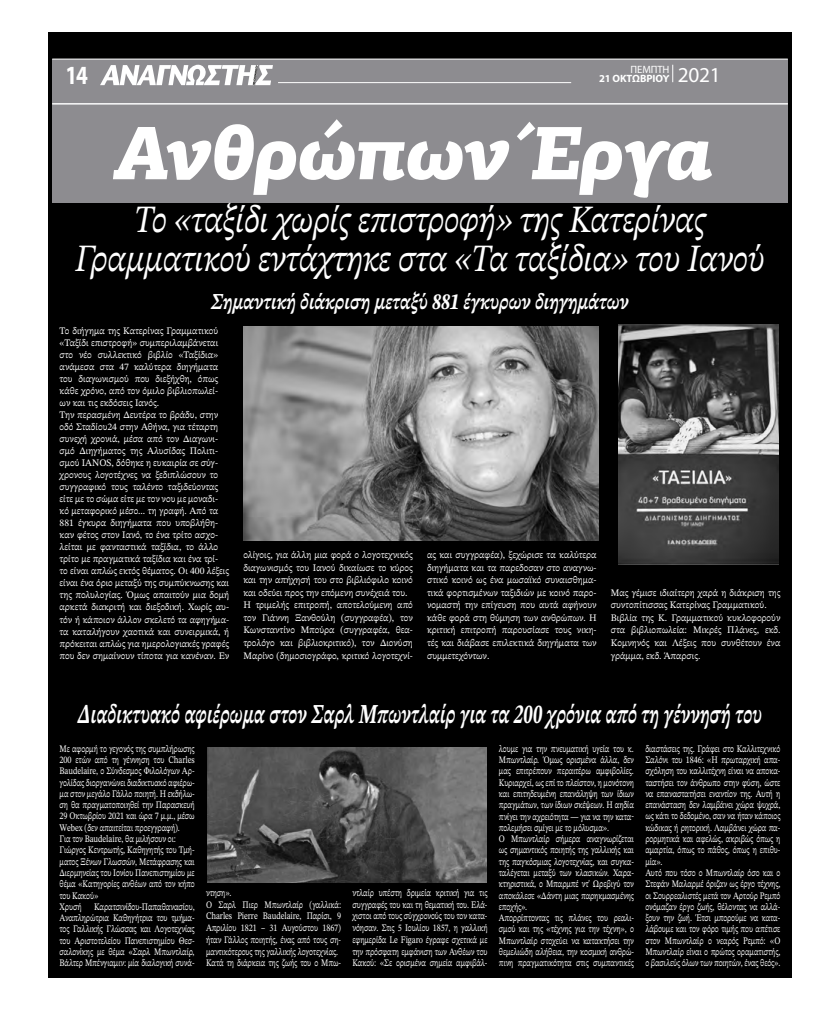
<style>
.page{position:relative;width:823px;height:1035px;background:#fff}
.page>*{position:absolute;margin:0;border:0;box-sizing:border-box;transform-origin:0 0}
.t1{font:italic 900 75.6px "PF Agora Slab Pro";letter-spacing:-.02em;color:#fff}
.t2{font:italic 38.5px/38.7px "STIX Two Text";color:#fff;text-align:center;scale:.86 1}
.t3{font:italic 700 27.3px "STIX Two Text";letter-spacing:.01em;color:#fff;scale:.68 1}
.t4{font:700 26.3px "Myriad Pro";color:#fff;scale:.81 1}
.t5{font:italic 700 22.8px "STIX Two Text";color:#fff;scale:.81 1}
.t6{font:700 10.6px "Myriad Pro";letter-spacing:-.01em;color:#fff}
.t7{font:10.6px "Myriad Pro";letter-spacing:-.01em;color:#fff}
.t8{font:10px/11.3px "STIX Two Text";letter-spacing:-.01em;color:#fff;scale:.82 1}
.t9{font:10px/12px "STIX Two Text";letter-spacing:-.01em;color:#fff}
.s1{font-weight:400;font-size:21.3px}
</style>
<div class="page">
<div style="left:48px;top:32px;width:743px;height:946px;background:#000"></div>
<div style="left:52px;top:59px;width:735px;height:143px;background:#8d8c90"></div>
<hr style="left:52px;top:59px;width:735px;height:1px;background:#fff">
<svg style="left:100px;top:65px;width:173px;height:20px"></svg>
<svg style="left:672px;top:65px;width:1px;height:17px"></svg>
<hr style="left:278px;top:82px;width:293px;height:1px;background:#fff">
<hr style="left:52px;top:103px;width:735px;height:1px;background:#fff">
<img style="left:244px;top:326px;width:354px;height:214px">
<img style="left:207px;top:747px;width:279px;height:135px">
<img style="left:618px;top:324px;width:160px;height:241px">
<p class="t7" style="left:630px;top:63px;width:40px">ΠΕΜΠΤΗ</p>
<h3 class="t4" style="left:65px;top:58px;width:29px">14</h3>
<p class="t6" style="left:598px;top:72px;width:123px">21 ΟΚΤΩΒΡΙΟΥ <span class="s1">2021</span></p>
<h1 class="t1" style="left:113px;top:103px;width:600px">Ανθρώπων Έργα</h1>
<h2 class="t2" style="left:75px;top:200px;width:802px">Το «ταξίδι χωρίς επιστροφή» της Κατερίνας<br>Γραμματικού εντάχτηκε στα «Τα ταξίδια» του Ιανού</h2>
<h3 class="t5" style="left:211px;top:285px;width:517px">Σημαντική διάκριση μεταξύ 881 έγκυρων διηγημάτων</h3>
<p class="t9" style="left:60px;top:324px;width:171px">Το διήγημα της Κατερίνας Γραμματικού «Ταξίδι επιστροφή» συμπεριλαμβάνεται στο νέο συλλεκτικό βιβλίο «Ταξίδια» ανάμεσα στα 47 καλύτερα διηγήματα του διαγωνισμού που διεξήχθη, όπως κάθε χρόνο, από τον όμιλο βιβλιοπωλεί&shy;ων και τις εκδόσεις Ιανός.<br>Την περασμένη Δευτέρα το βράδυ, στην οδό Σταδίου24 στην Αθήνα, για τέταρτη συνεχή χρονιά, μέσα από τον Διαγωνι&shy;σμό Διηγήματος της Αλυσίδας Πολιτι&shy;σμού IANOS, δόθηκε η ευκαιρία σε σύγ&shy;χρονους λογοτέχνες να ξεδιπλώσουν το συγγραφικό τους ταλέντο ταξιδεύοντας είτε με το σώμα είτε με τον νου με μοναδι&shy;κό μεταφορικό μέσο... τη γραφή. Από τα 881 έγκυρα διηγήματα που υποβλήθη&shy;καν φέτος στον Ιανό, το ένα τρίτο ασχο&shy;λείται με φανταστικά ταξίδια, το άλλο τρίτο με πραγματικά ταξίδια και ένα τρί-<br>το είναι απλώς εκτός θέματος. Οι 400 λέξεις είναι ένα όριο μεταξύ της συμπύκνωσης και της πολυλογίας. Όμως απαιτούν μια δομή αρκετά διακριτή και διεξοδική. Χωρίς αυ&shy;τόν ή κάποιον άλλον σκελετό τα αφηγήμα&shy;τα καταλήγουν χαοτικά και συνειρμικά, ή πρόκειται απλώς για ημερολογιακές γραφές που δεν σημαίνουν τίποτα για κανέναν. Εν</p>
<p class="t9" style="left:243px;top:548px;width:171px;line-height:12.6px">ολίγοις, για άλλη μια φορά ο λογοτεχνικός διαγωνισμός του Ιανού δικαίωσε το κύρος και την απήχησή του στο βιβλιόφιλο κοινό και οδεύει προς την επόμενη συνέχειά του.<br>Η τριμελής επιτροπή, αποτελούμενη από τον Γιάννη Ξανθούλη (συγγραφέα), τον Κωνσταντίνο Μπούρα (συγγραφέα, θεα&shy;τρολόγο και βιβλιοκριτικό), τον Διονύση Μαρίνο (δημοσιογράφο, κριτικό λογοτεχνί-</p>
<p class="t9" style="left:427px;top:548px;width:171px;line-height:12.6px;text-align:justify">ας και συγγραφέα), ξεχώρισε τα καλύτερα διηγήματα και τα παρεδοσαν στο αναγνω&shy;στικό κοινό ως ένα μωσαϊκό συναισθημα&shy;τικά φορτισμένων ταξιδιών με κοινό παρο&shy;νομαστή την επίγευση που αυτά αφήνουν κάθε φορά στη θύμηση των ανθρώπων. Η κριτική επιτροπή παρουσίασε τους νικη&shy;τές και διάβασε επιλεκτικά διηγήματα των συμμετεχόντων.</p>
<p class="t9" style="left:610px;top:586px;width:171px;line-height:12.6px">Μας γέμισε ιδιαίτερη χαρά η διάκριση της συντοπίτισσας Κατερίνας Γραμματικού.<br>Βιβλία της Κ. Γραμματικού κυκλοφορούν στα βιβλιοπωλεία: Μικρές Πλάνες, εκδ.<br>Κομνηνός και Λέξεις που συνθέτουν ένα γράμμα, εκδ. Άπαρσις.</p>
<h3 class="t3" style="left:78px;top:694px;width:1006px">Διαδικτυακό αφιέρωμα στον Σαρλ Μπωντλαίρ για τα 200 χρόνια από τη γέννησή του</h3>
<p class="t8" style="left:60px;top:742px;width:166px">Με αφορμή το γεγονός της συμπλήρωσης 200 ετών από τη γέννηση του Charles Baudelaire, ο Σύνδεσμος Φιλολόγων Αρ&shy;γολίδας διοργανώνει διαδικτυακό αφιέρω&shy;μα στον μεγάλο Γάλλο ποιητή. Η εκδήλω&shy;ση θα πραγματοποιηθεί την Παρασκευή 29 Οκτωβρίου 2021 και ώρα 7 μ.μ., μέσω Webex (δεν απαιτείται προεγγραφή).<br>Για τον Baudelaire, θα μιλήσουν οι:<br>Γιώργος Κεντρωτής, Καθηγητής του Τμή&shy;ματος Ξένων Γλωσσών, Μετάφρασης και Διερμηνείας του Ιονίου Πανεπιστημίου με θέμα «Κατηγορίες ανθέων από τον κήπο του Κακού»<br>Χρυσή Καρατσινίδου-Παπαθανασίου, Αναπληρώτρια Καθηγήτρια του τμήμα&shy;τος Γαλλικής Γλώσσας και Λογοτεχνίας του Αριστοτελείου Πανεπιστημίου Θεσ&shy;σαλονίκης με θέμα «Σαρλ Μπωντλαίρ, Βάλτερ Μπένγιαμιν: μία διαλογική συνά-</p>
<p class="t8" style="left:206px;top:886px;width:166px;line-height:11.8px">ντηση».<br>Ο Σαρλ Πιερ Μπωντλαίρ (γαλλικά:<br>Charles Pierre Baudelaire, Παρίσι, 9<br>Απριλίου 1821 – 31 Αυγούστου 1867) ήταν Γάλλος ποιητής, ένας από τους ση&shy;μαντικότερους της γαλλικής λογοτεχνίας.<br>Κατά τη διάρκεια της ζωής του ο Μπω-</p>
<p class="t8" style="left:352px;top:886px;width:166px;line-height:11.8px;text-align:justify">ντλαίρ υπέστη δριμεία κριτική για τις συγγραφές του και τη θεματική του. Ελά&shy;χιστοι από τους σύγχρονούς του τον κατα&shy;νόησαν. Στις 5 Ιουλίου 1857, η γαλλική εφημερίδα Le Figaro έγραφε σχετικά με την πρόσφατη εμφάνιση των Ανθέων του Κακού: «Σε ορισμένα σημεία αμφιβάλ-</p>
<p class="t8" style="left:498px;top:742px;width:166px">λουμε για την πνευματική υγεία του κ.<br>Μπωντλαίρ. Όμως ορισμένα άλλα, δεν μας επιτρέπουν περαιτέρω αμφιβολίες.<br>Κυριαρχεί, ως επί το πλείστον, η μονότονη και επιτηδευμένη επανάληψη των ίδιων πραγμάτων, των ίδιων σκέψεων. Η αηδία πνίγει την αχρειότητα — για να την κατα&shy;πολεμήσει σμίγει με το μόλυσμα».<br>Ο Μπωντλαίρ σήμερα αναγνωρίζεται ως σημαντικός ποιητής της γαλλικής και της παγκόσμιας λογοτεχνίας, και συγκα&shy;ταλέγεται μεταξύ των κλασικών. Χαρα&shy;κτηριστικά, ο Μπαρμπέ ντ' Ωρεβιγύ τον αποκάλεσε «Δάντη μιας παρηκμασμένης εποχής».<br>Απορρίπτοντας τις πλάνες του ρεαλι&shy;σμού και της «τέχνης για την τέχνη», ο Μπωντλαίρ στοχεύει να κατακτήσει την θεμελιώδη αλήθεια, την κοσμική ανθρώ&shy;πινη πραγματικότητα στις συμπαντικές</p>
<p class="t8" style="left:645px;top:742px;width:166px">διαστάσεις της. Γράφει στο Καλλιτεχνικό Σαλόνι του 1846: «Η πρωταρχική απα&shy;σχόληση του καλλιτέχνη είναι να αποκα&shy;ταστήσει τον άνθρωπο στην φύση, ώστε να επαναστατήσει εναντίον της. Αυτή η επανάσταση δεν λαμβάνει χώρα ψυχρά, ως κάτι το δεδομένο, σαν να ήταν κάποιος κώδικας ή ρητορική. Λαμβάνει χώρα πα&shy;ρορμητικά και αφελώς, ακριβώς όπως η αμαρτία, όπως το πάθος, όπως η επιθυ&shy;μία».<br>Αυτό που τόσο ο Μπωντλαίρ όσο και ο Στεφάν Μαλαρμέ όριζαν ως έργο τέχνης, οι Σουρρεαλιστές μετά τον Αρτούρ Ρεμπό ονόμαζαν έργο ζωής, θέλοντας να αλλά&shy;ξουν την ζωή. Έτσι μπορούμε να κατα&shy;λάβουμε και τον φόρο τιμής που απέτισε στον Μπωντλαίρ ο νεαρός Ρεμπό: «Ο Μπωντλαίρ είναι ο πρώτος οραματιστής, ο βασιλεύς όλων των ποιητών, ένας θεός».</p>
</div>
